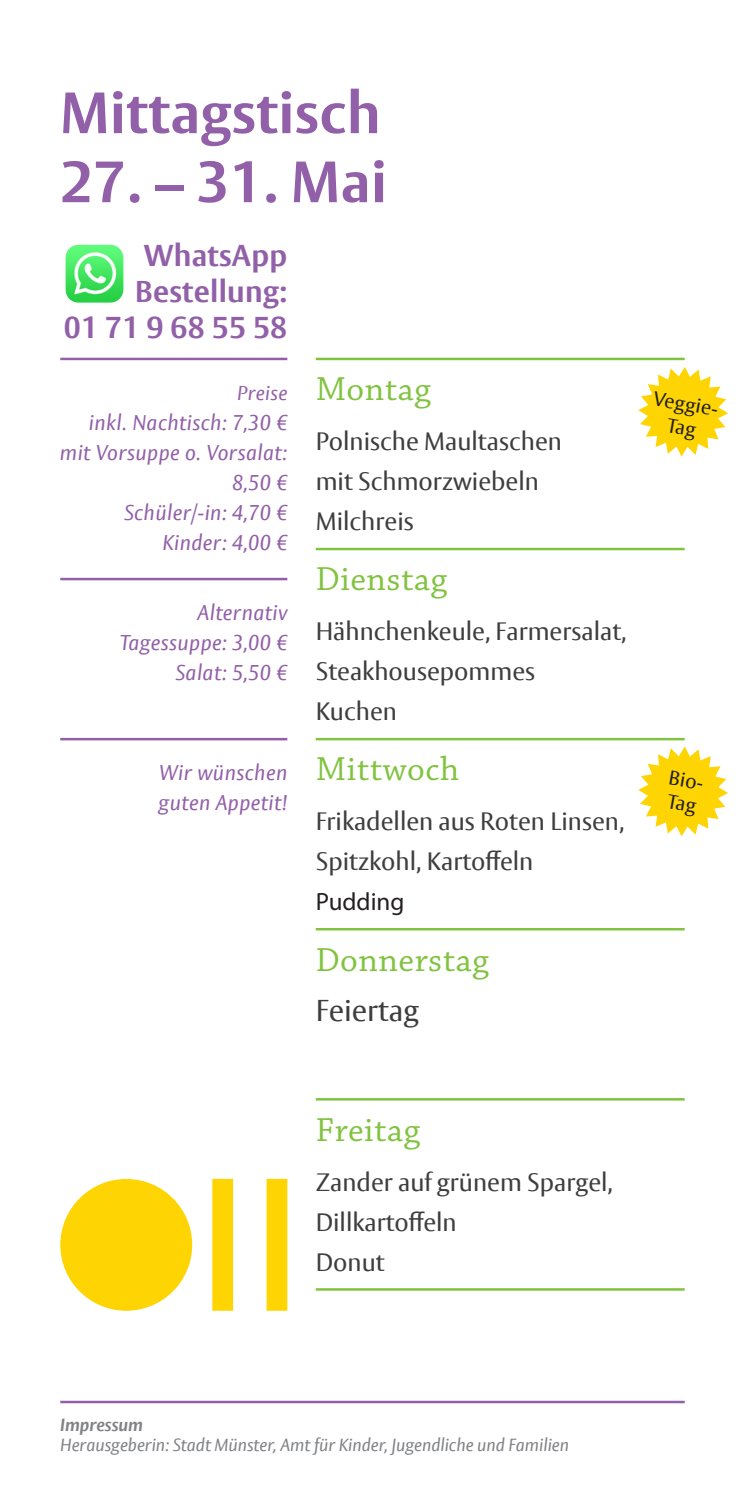
<style>
.page{position:relative;width:745px;height:1489px;background:#fff}
.page>*{position:absolute;margin:0;border:0;box-sizing:border-box;transform-origin:0 0}
.t1{font:700 57.5px "Vesta Pro";letter-spacing:.01em;color:#9260a8}
.t2{font:35px "Chaparral Pro";letter-spacing:.015em;color:#81c340}
.t3{font:700 30px/36px "Vesta Pro";letter-spacing:.01em;color:#9260a8;text-align:right}
.t4{font:30px "Vesta Pro";color:#3e3e3f}
.t5{font:25px/40px "Vesta Pro";color:#3e3e3f}
.t6{font:25px "Myriad Pro";color:#231f20}
.t7{font:italic 21.25px/30px "Vesta Pro";letter-spacing:.02em;color:#9260a8;text-align:right}
.t8{font:20px/24px "Vesta Pro";color:#231f20;text-align:center}
.t9{font:italic 20px "Vesta Pro";letter-spacing:.02em;color:#9260a8}
.t10{font:italic 17.5px "Vesta Pro";color:#808285}
.t11{font:italic 700 17.5px "Vesta Pro";color:#808285}
</style>
<div class="page">
<hr style="left:60px;top:358px;width:227px;height:2px;background:#9260a8">
<hr style="left:60px;top:578px;width:227px;height:2px;background:#9260a8">
<hr style="left:60px;top:738px;width:227px;height:2px;background:#9260a8">
<hr style="left:60px;top:1400px;width:624px;height:3px;background:#9260a8">
<svg style="left:638px;top:367px;width:89px;height:89px"></svg>
<svg style="left:638px;top:746px;width:89px;height:90px"></svg>
<div style="left:60px;top:1178px;width:132px;height:132px;background:#fed503;border-radius:50%"></div>
<svg style="left:212px;top:1178px;width:75px;height:132px"></svg>
<hr style="left:315px;top:358px;width:369px;height:2px;background:#81c340">
<hr style="left:315px;top:548px;width:369px;height:2px;background:#81c340">
<hr style="left:315px;top:738px;width:369px;height:2px;background:#81c340">
<hr style="left:315px;top:928px;width:369px;height:2px;background:#81c340">
<hr style="left:315px;top:1098px;width:369px;height:2px;background:#81c340">
<hr style="left:315px;top:1288px;width:369px;height:2px;background:#81c340">
<img style="left:65px;top:244px;width:58px;height:59px">
<h1 class="t1" style="left:60px;top:78px;width:321px">Mittagstisch</h1>
<h1 class="t1" style="left:60px;top:147px;width:328px">27. – 31. Mai</h1>
<p class="t3" style="left:64px;top:237px;width:225px">WhatsApp<br>Bestellung:<br>01 71 9 68 55 58</p>
<p class="t9" style="left:237px;top:381px;width:52px">Preise</p>
<p class="t7" style="left:60px;top:407px;width:229px">inkl. Nachtisch: 7,30 € mit Vorsuppe o. Vorsalat:<br>8,50 €<br>Schüler/-in: 4,70 €<br>Kinder: 4,00 €</p>
<p class="t7" style="left:120px;top:597px;width:169px">Alternativ<br>Tagessuppe: 3,00 €<br>Salat: 5,50 €</p>
<p class="t7" style="left:158px;top:757px;width:130px;text-align:left">Wir wünschen guten Appetit!</p>
<h2 class="t2" style="left:315px;top:370px;width:116px">Montag</h2>
<p class="t5" style="left:315px;top:421px;width:247px">Polnische Maultaschen mit Schmorzwiebeln<br>Milchreis</p>
<h2 class="t2" style="left:315px;top:560px;width:133px">Dienstag</h2>
<p class="t5" style="left:315px;top:611px;width:312px">Hähnchenkeule, Farmersalat,<br>Steakhousepommes<br>Kuchen</p>
<h2 class="t2" style="left:315px;top:750px;width:145px">Mittwoch</h2>
<p class="t5" style="left:315px;top:801px;width:310px">Frikadellen aus Roten Linsen,<br>Spitzkohl, Kartoffeln</p>
<p class="t6" style="left:315px;top:886px;width:90px">Pudding</p>
<h2 class="t2" style="left:315px;top:940px;width:174px">Donnerstag</h2>
<p class="t4" style="left:315px;top:991px;width:105px">Feiertag</p>
<p class="t8" style="left:655px;top:386px;width:70px;rotate:10deg">Veggie-<br>Tag</p>
<p class="t8" style="left:670px;top:764px;width:40px;text-align:left;rotate:10deg">Bio-<br>Tag</p>
<h2 class="t2" style="left:315px;top:1110px;width:106px">Freitag</h2>
<p class="t5" style="left:315px;top:1161px;width:298px">Zander auf grünem Spargel,<br>Dillkartoffeln<br>Donut</p>
<p class="t11" style="left:60px;top:1413px;width:84px">Impressum</p>
<p class="t10" style="left:60px;top:1433px;width:510px">Herausgeberin: Stadt Münster, Amt für Kinder, Jugendliche und Familien</p>
</div>
